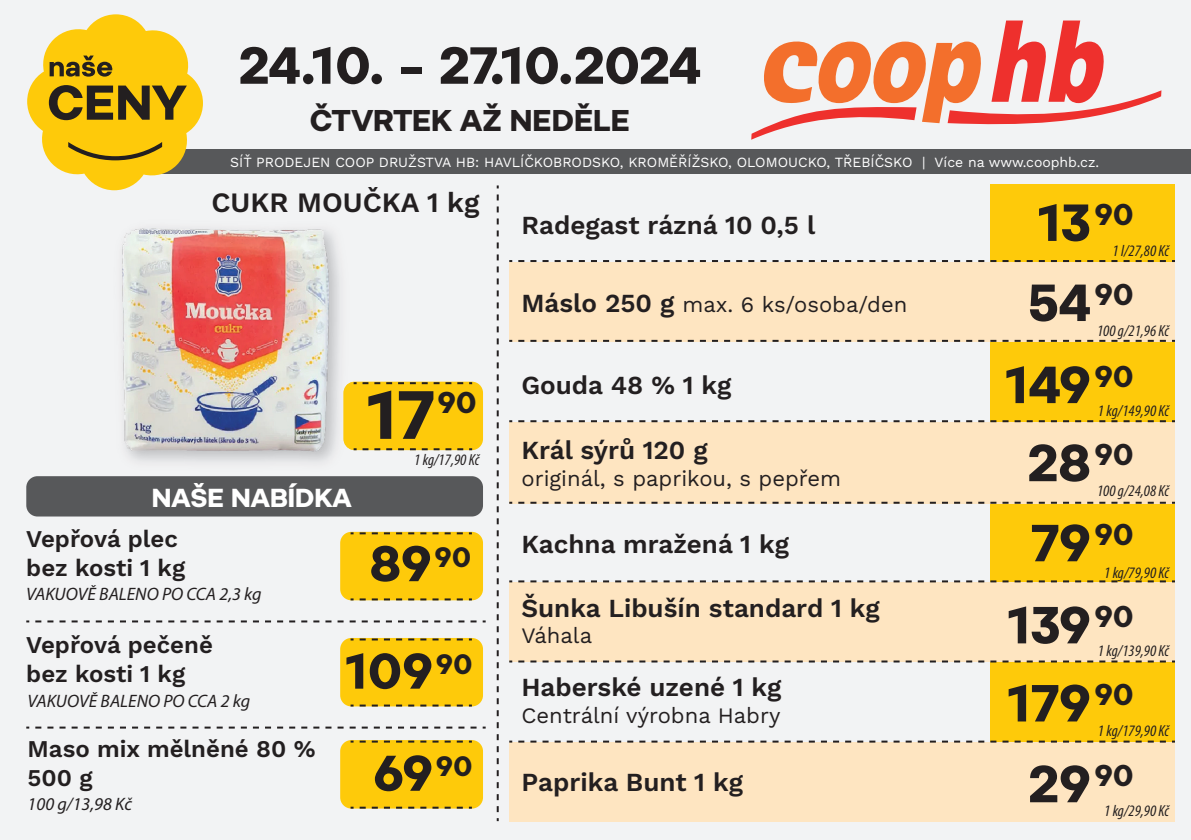
<style>
.page{position:relative;width:1191px;height:840px;background:#fff}
.page>*{position:absolute;margin:0;border:0;box-sizing:border-box;transform-origin:0 0}
.t1{font:700 68px "Pepi";color:#231f20}
.t2{font:700 52px "Pepi";letter-spacing:-.01em;color:#231f20}
.t3{font:700 50px "Pepi";letter-spacing:-.005em;color:#231f20}
.t4{font:700 30px "Pepi";color:#231f20}
.t5{font:600 28px "Work Sans";color:#231f20}
.t6{font:600 26px "Work Sans";color:#231f20}
.t7{font:700 26px "Pepi";color:#fff}
.t8{font:600 24px/28.8px "Work Sans";color:#231f20}
.t9{font:22px "Work Sans";color:#231f20}
.t10{font:italic 18px "Myriad Pro";color:#231f20}
.t11{font:italic condensed 16px "Myriad Pro";color:#231f20}
.t12{font:14px "Work Sans";color:#fff}
.s1{font-weight:600;font-size:26px}
</style>
<div class="page">
<div style="left:0;top:0;width:1191px;height:839px;background:#f2f3f4"></div>
<div style="left:990px;top:184px;width:185px;height:617px;background:#feca0a"></div>
<div style="left:509px;top:741px;width:666px;height:80px;background:#fee5c1"></div>
<div style="left:509px;top:582px;width:666px;height:79px;background:#fee5c1"></div>
<div style="left:509px;top:422px;width:666px;height:81px;background:#fee5c1"></div>
<div style="left:509px;top:262px;width:666px;height:79px;background:#fee5c1"></div>
<svg style="left:518px;top:740px;width:657px;height:2px"></svg>
<svg style="left:518px;top:660px;width:657px;height:2px"></svg>
<svg style="left:518px;top:580px;width:657px;height:2px"></svg>
<svg style="left:518px;top:501px;width:657px;height:2px"></svg>
<svg style="left:518px;top:420px;width:657px;height:2px"></svg>
<svg style="left:518px;top:339px;width:657px;height:2px"></svg>
<svg style="left:518px;top:260px;width:657px;height:2px"></svg>
<div style="left:340px;top:739px;width:143px;height:69px;background:#feca0a;border-radius:11px"></div>
<svg style="left:360px;top:806px;width:112px;height:2px"></svg>
<svg style="left:350px;top:740px;width:113px;height:2px"></svg>
<svg style="left:35px;top:726px;width:450px;height:2px"></svg>
<div style="left:340px;top:637px;width:143px;height:69px;background:#feca0a;border-radius:11px"></div>
<svg style="left:360px;top:704px;width:112px;height:2px"></svg>
<svg style="left:350px;top:638px;width:113px;height:2px"></svg>
<svg style="left:35px;top:620px;width:450px;height:2px"></svg>
<div style="left:340px;top:531px;width:143px;height:69px;background:#feca0a;border-radius:11px"></div>
<svg style="left:360px;top:598px;width:112px;height:2px"></svg>
<svg style="left:350px;top:532px;width:113px;height:2px"></svg>
<div style="left:26px;top:476px;width:457px;height:40px;background:#57585a;border-radius:11px"></div>
<div style="left:343px;top:381px;width:140px;height:69px;background:#feca0a;border-radius:11px"></div>
<svg style="left:362px;top:448px;width:110px;height:2px"></svg>
<svg style="left:354px;top:382px;width:109px;height:2px"></svg>
<img style="left:343px;top:382px;width:9px;height:67px">
<img style="left:121px;top:228px;width:219px;height:234px">
<svg style="left:497px;top:185px;width:2px;height:626px"></svg>
<div style="left:126px;top:149px;width:1065px;height:25px;background:#57585a"></div>
<svg style="left:751px;top:21px;width:410px;height:119px"></svg>
<svg style="left:27px;top:14px;width:176px;height:176px"></svg>
<h2 class="t2" style="left:239px;top:34px;width:464px">24.10. – 27.10.2024</h2>
<p class="t4" style="left:310px;top:102px;width:321px">ČTVRTEK AŽ NEDĚLE</p>
<p class="t12" style="left:230px;top:152px;width:870px">SÍŤ PRODEJEN COOP DRUŽSTVA HB: HAVLÍČKOBRODSKO, KROMĚŘÍŽSKO, OLOMOUCKO, TŘEBÍČSKO | Více na www.coophb.cz.</p>
<p class="t5" style="left:211px;top:181px;width:269px">CUKR MOUČKA 1 kg</p>
<h1 class="t1" style="left:366px;top:373px;width:71px">17</h1>
<p class="t4" style="left:437px;top:383px;width:41px">90</p>
<p class="t7" style="left:152px;top:481px;width:201px">NAŠE NABÍDKA</p>
<p class="t8" style="left:26px;top:523px;width:160px">Vepřová plec bez kosti 1 kg</p>
<p class="t10" style="left:26px;top:584px;width:237px">VAKUOVĚ BALENO PO CCA 2,3 kg</p>
<p class="t11" style="left:414px;top:450px;width:67px">1 kg/17,90 Kč</p>
<h3 class="t3" style="left:369px;top:532px;width:103px">89<sup>90</sup></h3>
<p class="t8" style="left:26px;top:629px;width:188px">Vepřová pečeně bez kosti 1 kg</p>
<p class="t10" style="left:28px;top:691px;width:224px">VAKUOVĚ BALENO PO CCA 2 kg</p>
<p class="t8" style="left:28px;top:733px;width:289px">Maso mix mělněné 80 %<br>500 g</p>
<p class="t10" style="left:28px;top:793px;width:106px">100 g/13,98 Kč</p>
<h3 class="t3" style="left:345px;top:640px;width:129px">109<sup>90</sup></h3>
<h3 class="t3" style="left:373px;top:742px;width:101px">69<sup>90</sup></h3>
<p class="t6" style="left:521px;top:205px;width:295px">Radegast rázná 10 0,5 l</p>
<p class="t4" style="left:1094px;top:196px;width:41px">90</p>
<h2 class="t2" style="left:1037px;top:191px;width:55px">13</h2>
<p class="t11" style="left:1112px;top:241px;width:58px">1 l/27,80 Kč</p>
<p class="t4" style="left:1094px;top:276px;width:41px">90</p>
<p class="t9" style="left:521px;top:287px;width:387px"><span class="s1">Máslo 250 g</span> max. 6 ks/osoba/den</p>
<h2 class="t2" style="left:1028px;top:271px;width:64px">54</h2>
<p class="t11" style="left:1097px;top:321px;width:74px">100 g/21,96 Kč</p>
<p class="t6" style="left:521px;top:365px;width:211px">Gouda 48 % 1 kg</p>
<h2 class="t2" style="left:1004px;top:353px;width:131px">149<sup>90</sup></h2>
<p class="t11" style="left:1098px;top:401px;width:73px">1 kg/149,90 Kč</p>
<p class="t6" style="left:521px;top:430px;width:188px">Král sýrů 120 g</p>
<p class="t4" style="left:1094px;top:436px;width:41px">90</p>
<p class="t9" style="left:521px;top:461px;width:321px">originál, s paprikou, s pepřem</p>
<h2 class="t2" style="left:1027px;top:431px;width:65px">28</h2>
<p class="t11" style="left:1097px;top:481px;width:74px">100 g/24,08 Kč</p>
<p class="t6" style="left:521px;top:524px;width:269px">Kachna mražená 1 kg</p>
<h2 class="t2" style="left:1030px;top:511px;width:105px">79<sup>90</sup></h2>
<p class="t6" style="left:521px;top:588px;width:360px">Šunka Libušín standard 1 kg</p>
<p class="t9" style="left:521px;top:618px;width:72px">Váhala</p>
<p class="t11" style="left:1104px;top:563px;width:67px">1 kg/79,90 Kč</p>
<h2 class="t2" style="left:1006px;top:593px;width:128px">139<sup>90</sup></h2>
<p class="t11" style="left:1098px;top:641px;width:73px">1 kg/139,90 Kč</p>
<p class="t6" style="left:521px;top:667px;width:261px">Haberské uzené 1 kg</p>
<h2 class="t2" style="left:1006px;top:671px;width:128px">179<sup>90</sup></h2>
<p class="t9" style="left:521px;top:698px;width:260px">Centrální výrobna Habry</p>
<p class="t11" style="left:1098px;top:720px;width:73px">1 kg/179,90 Kč</p>
<p class="t6" style="left:521px;top:761px;width:223px">Paprika Bunt 1 kg</p>
<p class="t4" style="left:1094px;top:756px;width:41px">90</p>
<h2 class="t2" style="left:1028px;top:751px;width:64px">29</h2>
<p class="t11" style="left:1104px;top:800px;width:67px">1 kg/29,90 Kč</p>
</div>
